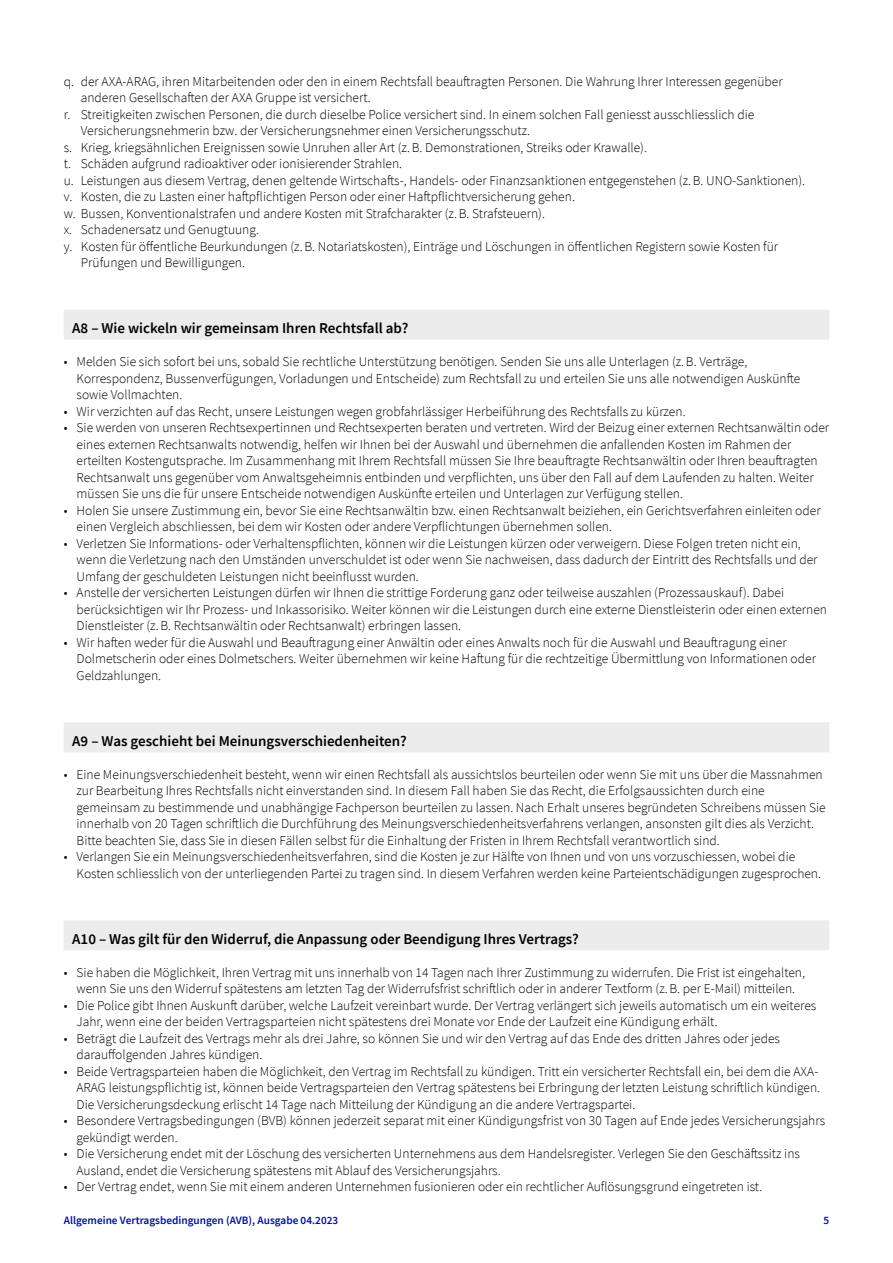
<style>
.page{position:relative;width:893px;height:1263px;background:#fff}
.page>*{position:absolute;margin:0;border:0;box-sizing:border-box;transform-origin:0 0}
.t1{font:600 15px "Source Sans Pro";color:#000}
.t2{font:300 13.5px/16.5px "Source Sans Pro";color:#000}
.t3{font:600 11.25px "Source Sans Pro";color:#00109f}
</style>
<div class="page">
<div style="left:64px;top:310px;width:765px;height:30px;background:#ececec"></div>
<div style="left:64px;top:722px;width:765px;height:30px;background:#ececec"></div>
<div style="left:64px;top:920px;width:765px;height:30px;background:#ececec"></div>
<p class="t2" style="left:64px;top:73px;width:720px">q. der AXA-ARAG, ihren Mitarbeitenden oder den in einem Rechtsfall beauftragten Personen. Die Wahrung Ihrer Interessen gegenüber</p>
<p class="t2" style="left:81px;top:90px;width:291px">anderen Gesellschaften der AXA Gruppe ist versichert.</p>
<p class="t2" style="left:64px;top:106px;width:692px">r. Streitigkeiten zwischen Personen, die durch dieselbe Police versichert sind. In einem solchen Fall geniesst ausschliesslich die</p>
<p class="t2" style="left:81px;top:123px;width:451px">Versicherungsnehmerin bzw. der Versicherungsnehmer einen Versicherungsschutz.</p>
<p class="t2" style="left:64px;top:139px;width:585px">s. Krieg, kriegsähnlichen Ereignissen sowie Unruhen aller Art (z.B. Demonstrationen, Streiks oder Krawalle).</p>
<p class="t2" style="left:64px;top:156px;width:340px">t. Schäden aufgrund radioaktiver oder ionisierender Strahlen.</p>
<p class="t2" style="left:64px;top:172px;width:743px">u. Leistungen aus diesem Vertrag, denen geltende Wirtschafts-, Handels- oder Finanzsanktionen entgegenstehen (z.B. UNO-Sanktionen).</p>
<p class="t2" style="left:64px;top:189px;width:513px">v. Kosten, die zu Lasten einer haftpflichtigen Person oder einer Haftpflichtversicherung gehen.</p>
<p class="t2" style="left:64px;top:205px;width:483px">w. Bussen, Konventionalstrafen und andere Kosten mit Strafcharakter (z.B. Strafsteuern).</p>
<p class="t2" style="left:64px;top:222px;width:197px">x. Schadenersatz und Genugtuung.</p>
<p class="t2" style="left:64px;top:238px;width:716px">y. Kosten für öffentliche Beurkundungen (z.B. Notariatskosten), Einträge und Löschungen in öffentlichen Registern sowie Kosten für</p>
<p class="t2" style="left:81px;top:255px;width:166px">Prüfungen und Bewilligungen.</p>
<p class="t1" style="left:72px;top:318px;width:338px">A8 – Wie wickeln wir gemeinsam Ihren Rechtsfall ab?</p>
<p class="t2" style="left:77px;top:354px;width:725px;text-indent:-13px">• Melden Sie sich sofort bei uns, sobald Sie rechtliche Unterstützung benötigen. Senden Sie uns alle Unterlagen (z.B. Verträge,<br>Korrespondenz, Bussenverfügungen, Vorladungen und Entscheide) zum Rechtsfall zu und erteilen Sie uns alle notwendigen Auskünfte sowie Vollmachten.</p>
<p class="t2" style="left:64px;top:403px;width:623px">• Wir verzichten auf das Recht, unsere Leistungen wegen grobfahrlässiger Herbeiführung des Rechtsfalls zu kürzen.</p>
<p class="t2" style="left:77px;top:420px;width:754px;text-indent:-13px">• Sie werden von unseren Rechtsexpertinnen und Rechtsexperten beraten und vertreten. Wird der Beizug einer externen Rechtsanwältin oder eines externen Rechtsanwalts notwendig, helfen wir Ihnen bei der Auswahl und übernehmen die anfallenden Kosten im Rahmen der erteilten Kostengutsprache. Im Zusammenhang mit Ihrem Rechtsfall müssen Sie Ihre beauftragte Rechtsanwältin oder Ihren beauftragten Rechtsanwalt uns gegenüber vom Anwaltsgeheimnis entbinden und verpflichten, uns über den Fall auf dem Laufenden zu halten. Weiter müssen Sie uns die für unsere Entscheide notwendigen Auskünfte erteilen und Unterlagen zur Verfügung stellen.</p>
<p class="t2" style="left:77px;top:502px;width:746px;text-indent:-13px">• Holen Sie unsere Zustimmung ein, bevor Sie eine Rechtsanwältin bzw. einen Rechtsanwalt beiziehen, ein Gerichtsverfahren einleiten oder einen Vergleich abschliessen, bei dem wir Kosten oder andere Verpflichtungen übernehmen sollen.</p>
<p class="t2" style="left:77px;top:535px;width:742px;text-indent:-13px">• Verletzen Sie Informations- oder Verhaltenspflichten, können wir die Leistungen kürzen oder verweigern. Diese Folgen treten nicht ein, wenn die Verletzung nach den Umständen unverschuldet ist oder wenn Sie nachweisen, dass dadurch der Eintritt des Rechtsfalls und der<br>Umfang der geschuldeten Leistungen nicht beeinflusst wurden.</p>
<p class="t2" style="left:77px;top:585px;width:752px;text-indent:-13px">• Anstelle der versicherten Leistungen dürfen wir Ihnen die strittige Forderung ganz oder teilweise auszahlen (Prozessauskauf). Dabei berücksichtigen wir Ihr Prozess- und Inkassorisiko. Weiter können wir die Leistungen durch eine externe Dienstleisterin oder einen externen<br>Dienstleister (z.B. Rechtsanwältin oder Rechtsanwalt) erbringen lassen.</p>
<p class="t2" style="left:77px;top:634px;width:741px;text-indent:-13px">• Wir haften weder für die Auswahl und Beauftragung einer Anwältin oder eines Anwalts noch für die Auswahl und Beauftragung einer<br>Dolmetscherin oder eines Dolmetschers. Weiter übernehmen wir keine Haftung für die rechtzeitige Übermittlung von Informationen oder<br>Geldzahlungen.</p>
<p class="t1" style="left:72px;top:731px;width:336px">A9 – Was geschieht bei Meinungsverschiedenheiten?</p>
<p class="t2" style="left:77px;top:766px;width:751px;text-indent:-13px">• Eine Meinungsverschiedenheit besteht, wenn wir einen Rechtsfall als aussichtslos beurteilen oder wenn Sie mit uns über die Massnahmen zur Bearbeitung Ihres Rechtsfalls nicht einverstanden sind. In diesem Fall haben Sie das Recht, die Erfolgsaussichten durch eine gemeinsam zu bestimmende und unabhängige Fachperson beurteilen zu lassen. Nach Erhalt unseres begründeten Schreibens müssen Sie innerhalb von 20 Tagen schriftlich die Durchführung des Meinungsverschiedenheitsverfahrens verlangen, ansonsten gilt dies als Verzicht.<br>Bitte beachten Sie, dass Sie in diesen Fällen selbst für die Einhaltung der Fristen in Ihrem Rechtsfall verantwortlich sind.</p>
<p class="t2" style="left:77px;top:849px;width:746px;text-indent:-13px">• Verlangen Sie ein Meinungsverschiedenheitsverfahren, sind die Kosten je zur Hälfte von Ihnen und von uns vorzuschiessen, wobei die<br>Kosten schliesslich von der unterliegenden Partei zu tragen sind. In diesem Verfahren werden keine Parteientschädigungen zugesprochen.</p>
<p class="t1" style="left:72px;top:929px;width:508px">A10 – Was gilt für den Widerruf, die Anpassung oder Beendigung Ihres Vertrags?</p>
<p class="t2" style="left:64px;top:964px;width:743px;text-align:center">• Sie haben die Möglichkeit, Ihren Vertrag mit uns innerhalb von 14 Tagen nach Ihrer Zustimmung zu widerrufen. Die Frist ist eingehalten, wenn Sie uns den Widerruf spätestens am letzten Tag der Widerrufsfrist schriftlich oder in anderer Textform (z.B. per E-Mail) mitteilen.</p>
<p class="t2" style="left:77px;top:997px;width:741px;text-indent:-13px">• Die Police gibt Ihnen Auskunft darüber, welche Laufzeit vereinbart wurde. Der Vertrag verlängert sich jeweils automatisch um ein weiteres<br>Jahr, wenn eine der beiden Vertragsparteien nicht spätestens drei Monate vor Ende der Laufzeit eine Kündigung erhält.</p>
<p class="t2" style="left:77px;top:1030px;width:705px;text-indent:-13px">• Beträgt die Laufzeit des Vertrags mehr als drei Jahre, so können Sie und wir den Vertrag auf das Ende des dritten Jahres oder jedes darauffolgenden Jahres kündigen.</p>
<p class="t2" style="left:77px;top:1063px;width:745px;text-indent:-13px">• Beide Vertragsparteien haben die Möglichkeit, den Vertrag im Rechtsfall zu kündigen. Tritt ein versicherter Rechtsfall ein, bei dem die AXA-<br>ARAG leistungspflichtig ist, können beide Vertragsparteien den Vertrag spätestens bei Erbringung der letzten Leistung schriftlich kündigen.<br>Die Versicherungsdeckung erlischt 14 Tage nach Mitteilung der Kündigung an die andere Vertragspartei.</p>
<p class="t2" style="left:77px;top:1113px;width:750px;text-indent:-13px">• Besondere Vertragsbedingungen (BVB) können jederzeit separat mit einer Kündigungsfrist von 30 Tagen auf Ende jedes Versicherungsjahrs gekündigt werden.</p>
<p class="t2" style="left:77px;top:1146px;width:725px;text-indent:-13px">• Die Versicherung endet mit der Löschung des versicherten Unternehmens aus dem Handelsregister. Verlegen Sie den Geschäftssitz ins<br>Ausland, endet die Versicherung spätestens mit Ablauf des Versicherungsjahrs.</p>
<p class="t2" style="left:64px;top:1179px;width:700px">• Der Vertrag endet, wenn Sie mit einem anderen Unternehmen fusionieren oder ein rechtlicher Auflösungsgrund eingetreten ist.</p>
<p class="t3" style="left:64px;top:1213px;width:276px">Allgemeine Vertragsbedingungen (AVB), Ausgabe 04.2023</p>
<p class="t3" style="left:823px;top:1213px;width:7px">5</p>
</div>
